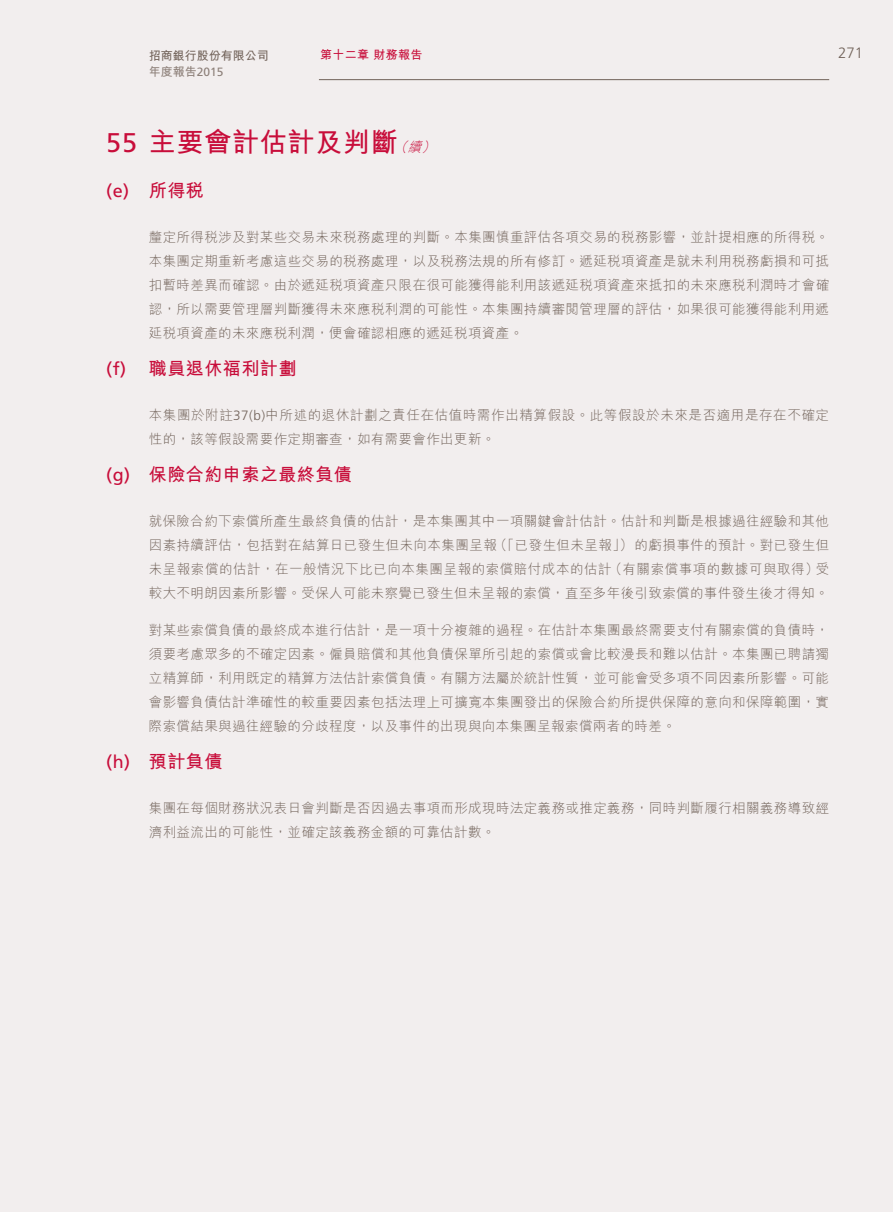
<style>
.page{position:relative;width:893px;height:1212px;background:#f2eeee}
.page>*{position:absolute;margin:0;border:0;box-sizing:border-box;transform-origin:0 0}
.t1{font:700 27px "M Hei HK";letter-spacing:.03em;color:#c80d3a}
.t2{font:700 18px "M Hei HK";letter-spacing:.03em;color:#c80d3a}
.t3{font:18px "Frutiger LT Std";color:#c80d3a}
.t4{font:300 15px "Frutiger LT Std";color:#716259}
.t5{font:300 13.5px/24px "M Hei HK";letter-spacing:.03em;color:#716259;text-align:justify}
.t6{font:700 12px "M Hei HK";color:#716259}
.t7{font:700 12px "M Hei HK";letter-spacing:.03em;color:#c80d3a}
.t8{font:700 12px "M Hei HK";color:#8c7f78}
.s1{font-family:"Frutiger LT Std";font-weight:400}
.s2{font-weight:300;font-style:italic;font-size:13.5px}
.s3{font-family:"M Hei HK";font-weight:700}
.s4{font-family:"Frutiger LT Std"}
</style>
<div class="page">
<hr style="left:319px;top:79px;width:510px;height:1px;background:#716259">
<p class="t6" style="left:149px;top:46px;width:121px">招商銀行股份有限公司</p>
<p class="t7" style="left:320px;top:46px;width:104px">第十二章財務報告</p>
<p class="t8" style="left:149px;top:63px;width:76px">年度報告<span class="s1">2015</span></p>
<p class="t4" style="left:838px;top:45px;width:27px">271</p>
<h1 class="t1" style="left:106px;top:122px;width:335px"><span class="s1">55</span> 主要會計估計及判斷<span class="s2">（續）</span></h1>
<h2 class="t3" style="left:106px;top:180px;width:99px">(e) <span class="s3">所得稅</span></h2>
<p class="t5" style="left:149px;top:225px;width:682px">釐定所得稅涉及對某些交易未來稅務處理的判斷。本集團慎重評估各項交易的稅務影響，並計提相應的所得稅。本集團定期重新考慮這些交易的稅務處理，以及稅務法規的所有修訂。遞延稅項資產是就未利用稅務虧損和可抵扣暫時差異而確認。由於遞延稅項資產只限在很可能獲得能利用該遞延稅項資產來抵扣的未來應稅利潤時才會確認，所以需要管理層判斷獲得未來應稅利潤的可能性。本集團持續審閱管理層的評估，如果很可能獲得能利用遞延稅項資產的未來應稅利潤，便會確認相應的遞延稅項資產。</p>
<h2 class="t2" style="left:106px;top:355px;width:192px"><span class="s1">(f)</span> 職員退休福利計劃</h2>
<p class="t5" style="left:149px;top:403px;width:682px">本集團於附註<span class="s4">37(b)</span>中所述的退休計劃之責任在估值時需作出精算假設。此等假設於未來是否適用是存在不確定性的，該等假設需要作定期審查，如有需要會作出更新。</p>
<h2 class="t2" style="left:106px;top:461px;width:247px"><span class="s1">(g)</span> 保險合約申索之最終負債</h2>
<p class="t5" style="left:149px;top:509px;width:682px">就保險合約下索償所產生最終負債的估計，是本集團其中一項關鍵會計估計。估計和判斷是根據過往經驗和其他因素持續評估，包括對在結算日已發生但未向本集團呈報（「已發生但未呈報」）的虧損事件的預計。對已發生但未呈報索償的估計，在一般情況下比已向本集團呈報的索償賠付成本的估計（有關索償事項的數據可與取得）受較大不明朗因素所影響。受保人可能未察覺已發生但未呈報的索償，直至多年後引致索償的事件發生後才得知。</p>
<p class="t5" style="left:149px;top:618px;width:682px">對某些索償負債的最終成本進行估計，是一項十分複雜的過程。在估計本集團最終需要支付有關索償的負債時，須要考慮眾多的不確定因素。僱員賠償和其他負債保單所引起的索償或會比較漫長和難以估計。本集團已聘請獨立精算師，利用既定的精算方法估計索償負債。有關方法屬於統計性質，並可能會受多項不同因素所影響。可能會影響負債估計準確性的較重要因素包括法理上可擴寬本集團發出的保險合約所提供保障的意向和保障範圍，實際索償結果與過往經驗的分歧程度，以及事件的出現與向本集團呈報索償兩者的時差。</p>
<h2 class="t2" style="left:106px;top:748px;width:118px"><span class="s1">(h)</span> 預計負債</h2>
<p class="t5" style="left:149px;top:796px;width:682px">集團在每個財務狀況表日會判斷是否因過去事項而形成現時法定義務或推定義務，同時判斷履行相關義務導致經濟利益流出的可能性，並確定該義務金額的可靠估計數。</p>
</div>
